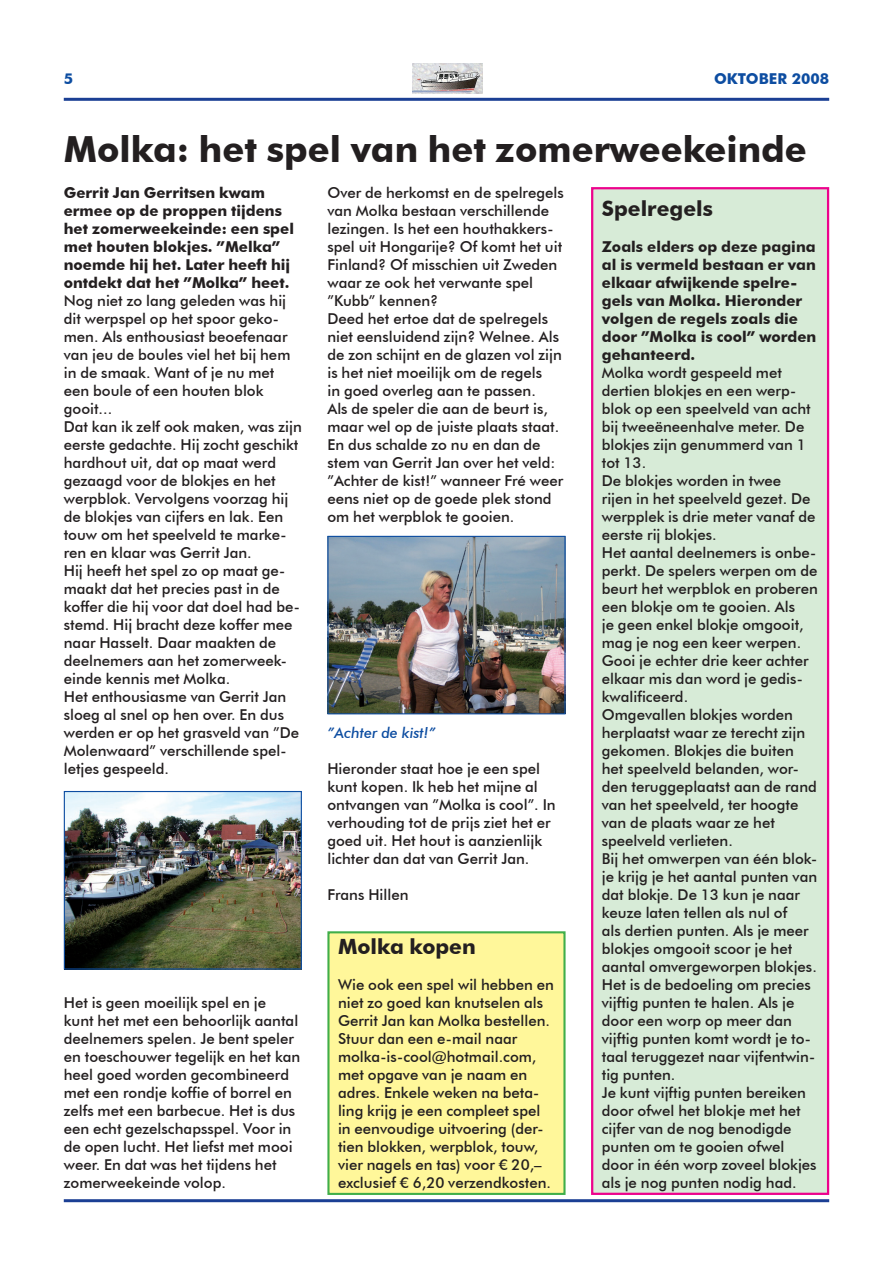
<style>
.page{position:relative;width:893px;height:1263px;background:#fff}
.page>*{position:absolute;margin:0;border:0;box-sizing:border-box;transform-origin:0 0}
.t1{font:700 36px "Futura BT";color:#231f20}
.t2{font:700 21px "Futura BT";color:#231f20}
.t3{font:500 15px/18px "Futura BT";color:#231f20}
.t4{font:700 15px/18px "Futura BT";color:#231f20}
.t5{font:italic 500 15px "Futura BT";color:#0d4da1}
.t6{font:700 15px "Futura BT";color:#0d4da1}
</style>
<div class="page">
<img style="left:412px;top:64px;width:71px;height:30px">
<hr style="left:64px;top:98px;width:765px;height:3px;background:#1b3f94">
<hr style="left:64px;top:1199px;width:765px;height:3px;background:#1b3f94">
<img style="left:66px;top:793px;width:234px;height:174px">
<div style="left:64px;top:791px;width:238px;height:178px;border:1px solid #0d4da1"></div>
<img style="left:329px;top:538px;width:235px;height:174px">
<div style="left:327px;top:536px;width:239px;height:178px;border:1px solid #0d4da1"></div>
<div style="left:328px;top:932px;width:236px;height:262px;background:#fff79a"></div>
<div style="left:327px;top:931px;width:239px;height:264px;border:2px solid #40ae49"></div>
<div style="left:592px;top:188px;width:236px;height:1006px;background:#d7ebd7"></div>
<div style="left:591px;top:187px;width:238px;height:1008px;border:2px solid #ed028c"></div>
<p class="t6" style="left:64px;top:70px;width:11px">5</p>
<p class="t6" style="left:714px;top:70px;width:117px">OKTOBER 2008</p>
<h1 class="t1" style="left:64px;top:127px;width:745px">Molka: het spel van het zomerweekeinde</h1>
<p class="t3" style="left:327px;top:184px;width:238px">Over de herkomst en de spelregels van Molka bestaan verschillende lezingen. Is het een houthakkers&shy;spel uit Hongarije? Of komt het uit<br>Finland? Of misschien uit Zweden waar ze ook het verwante spel ”Kubb” kennen?<br>Deed het ertoe dat de spelregels niet eensluidend zijn? Welnee. Als de zon schijnt en de glazen vol zijn is het niet moeilijk om de regels<br>in goed overleg aan te passen.<br>Als de speler die aan de beurt is, maar wel op de juiste plaats staat.<br>En dus schalde zo nu en dan de stem van Gerrit Jan over het veld: ”Achter de kist!” wanneer Fré weer eens niet op de goede plek stond om het werpblok te gooien.</p>
<p class="t4" style="left:64px;top:184px;width:232px">Gerrit Jan Gerritsen kwam ermee op de proppen tijdens het zomerweekeinde: een spel met houten blokjes. ”Melka” noemde hij het. Later heeft hij ontdekt dat het ”Molka” heet.</p>
<p class="t3" style="left:64px;top:292px;width:240px">Nog niet zo lang geleden was hij dit werpspel op het spoor geko&shy;men. Als enthousiast beoefenaar van jeu de boules viel het bij hem in de smaak. Want of je nu met een boule of een houten blok gooit...<br>Dat kan ik zelf ook maken, was zijn eerste gedachte. Hij zocht geschikt hardhout uit, dat op maat werd gezaagd voor de blokjes en het werpblok. Vervolgens voorzag hij de blokjes van cijfers en lak. Een touw om het speelveld te marke&shy;ren en klaar was Gerrit Jan.<br>Hij heeft het spel zo op maat ge&shy;maakt dat het precies past in de koffer die hij voor dat doel had be&shy;stemd. Hij bracht deze koffer mee naar Hasselt. Daar maakten de deelnemers aan het zomerweek&shy;einde kennis met Molka.<br>Het enthousiasme van Gerrit Jan sloeg al snel op hen over. En dus werden er op het grasveld van ”De<br>Molenwaard” verschillende spel&shy;letjes gespeeld.</p>
<h2 class="t2" style="left:602px;top:196px;width:113px">Spelregels</h2>
<p class="t4" style="left:602px;top:238px;width:216px">Zoals elders op deze pagina al is vermeld bestaan er van elkaar afwijkende spelre&shy;gels van Molka. Hieronder volgen de regels zoals die door ”Molka is cool” worden gehanteerd.</p>
<p class="t3" style="left:602px;top:364px;width:218px">Molka wordt gespeeld met dertien blokjes en een werp&shy;blok op een speelveld van acht bij tweeëneenhalve meter. De blokjes zijn genummerd van 1 tot 13.<br>De blokjes worden in twee<br>rijen in het speelveld gezet. De werpplek is drie meter vanaf de eerste rij blokjes.<br>Het aantal deelnemers is onbe&shy;perkt. De spelers werpen om de beurt het werpblok en proberen een blokje om te gooien. Als<br>je geen enkel blokje omgooit, mag je nog een keer werpen.<br>Gooi je echter drie keer achter elkaar mis dan word je gedis&shy;kwalificeerd.<br>Omgevallen blokjes worden herplaatst waar ze terecht zijn gekomen. Blokjes die buiten het speelveld belanden, wor&shy;den teruggeplaatst aan de rand van het speelveld, ter hoogte van de plaats waar ze het speelveld verlieten.<br>Bij het omwerpen van één blok&shy;je krijg je het aantal punten van dat blokje. De 13 kun je naar keuze laten tellen als nul of<br>als dertien punten. Als je meer blokjes omgooit scoor je het aantal omvergeworpen blokjes.<br>Het is de bedoeling om precies vijftig punten te halen. Als je door een worp op meer dan vijftig punten komt wordt je to&shy;taal teruggezet naar vijfentwin&shy;tig punten.<br>Je kunt vijftig punten bereiken door ofwel het blokje met het cijfer van de nog benodigde punten om te gooien ofwel door in één worp zoveel blokjes als je nog punten nodig had.</p>
<p class="t5" style="left:327px;top:724px;width:110px">”Achter de kist!”</p>
<p class="t3" style="left:327px;top:760px;width:230px">Hieronder staat hoe je een spel kunt kopen. Ik heb het mijne al ontvangen van ”Molka is cool”. In verhouding tot de prijs ziet het er goed uit. Het hout is aanzienlijk lichter dan dat van Gerrit Jan.</p>
<p class="t3" style="left:327px;top:886px;width:83px">Frans Hillen</p>
<h2 class="t2" style="left:338px;top:934px;width:139px">Molka kopen</h2>
<p class="t3" style="left:338px;top:976px;width:217px">Wie ook een spel wil hebben en niet zo goed kan knutselen als<br>Gerrit Jan kan Molka bestellen.<br>Stuur dan een e-mail naar molka-is-cool@hotmail.com, met opgave van je naam en adres. Enkele weken na beta&shy;ling krijg je een compleet spel in eenvoudige uitvoering (der&shy;tien blokken, werpblok, touw, vier nagels en tas) voor € 20,– exclusief € 6,20 verzendkosten.</p>
<p class="t3" style="left:64px;top:994px;width:238px">Het is geen moeilijk spel en je<br>kunt het met een behoorlijk aantal deelnemers spelen. Je bent speler en toeschouwer tegelijk en het kan heel goed worden gecombineerd met een rondje koffie of borrel en zelfs met een barbecue. Het is dus een echt gezelschapsspel. Voor in de open lucht. Het liefst met mooi weer. En dat was het tijdens het zomerweekeinde volop.</p>
</div>
